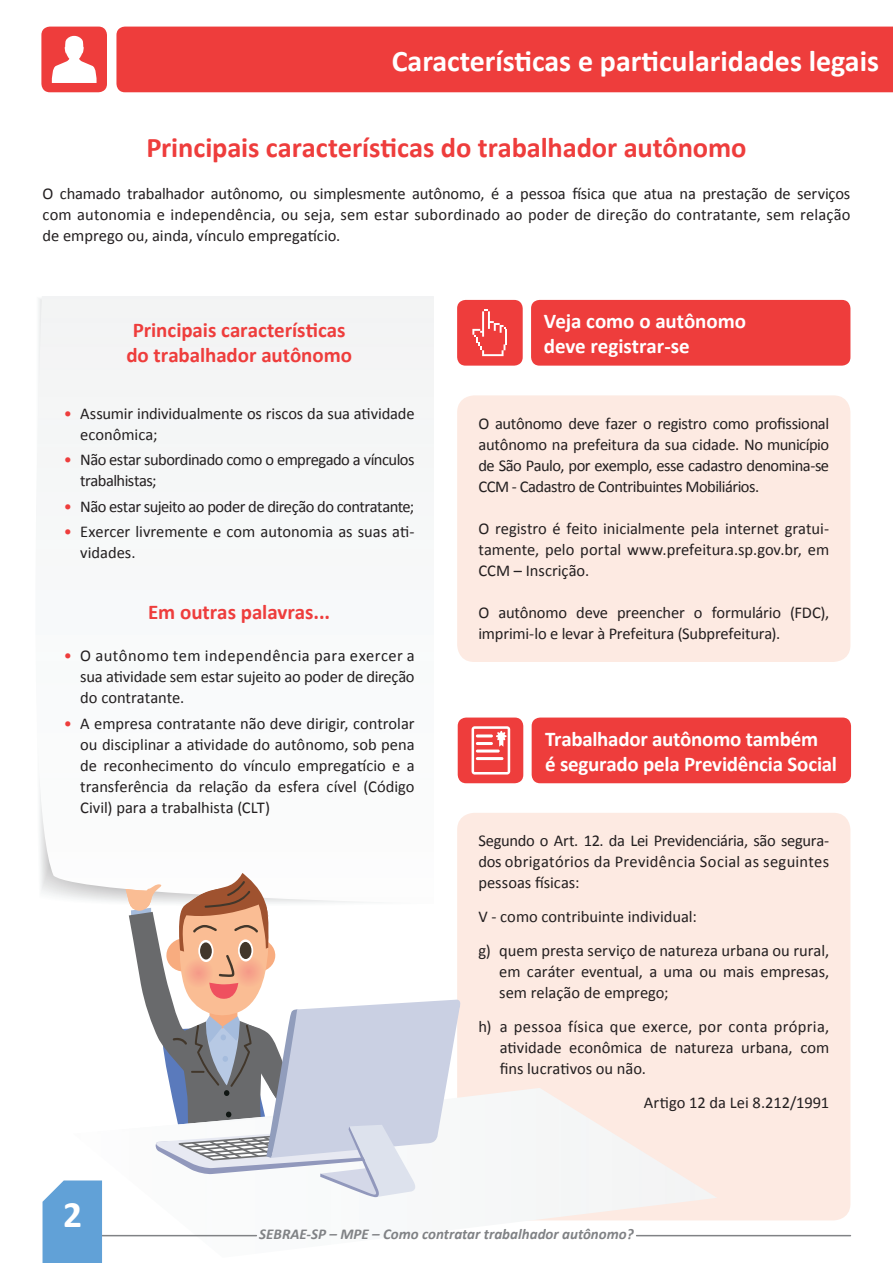
<style>
.page{position:relative;width:893px;height:1263px;background:#fff}
.page>*{position:absolute;margin:0;border:0;box-sizing:border-box;transform-origin:0 0}
.t1{font:700 37.35px "Calibri";color:#fff}
.t2{font:700 30px "Calibri";color:#fff}
.t3{font:700 28.5px "Calibri";letter-spacing:-.005em;color:#ee3d3c}
.t4{font:700 21px/25.5px "Calibri";letter-spacing:-.01em;color:#fff}
.t5{font:700 21px/25.5px "Calibri";letter-spacing:-.005em;color:#ee3d3c;text-align:center}
.t6{font:16.5px/21px "Calibri";letter-spacing:-.005em;color:#231f20;text-align:justify}
.t7{font:16.5px/21px "Calibri";letter-spacing:-.03em;color:#231f20}
.t8{font:italic 700 15px "Calibri";color:#808285}
.s1{color:#ee3d3c}
</style>
<div class="page">
<div style="left:116px;top:27px;width:777px;height:65px;background:#ee3d3c"></div>
<div style="left:457px;top:813px;width:393px;height:407px;background:#fdeae2;border-radius:17px"></div>
<div style="left:458px;top:717px;width:65px;height:66px;background:#ee3d3c;border-radius:9px"></div>
<div style="left:532px;top:717px;width:319px;height:66px;background:#ee3d3c;border-radius:9px"></div>
<svg style="left:472px;top:726px;width:38px;height:48px"></svg>
<hr style="left:476px;top:734px;width:17px;height:3px;background:#fff;border-radius:2px">
<hr style="left:476px;top:742px;width:17px;height:3px;background:#fff;border-radius:2px">
<hr style="left:476px;top:749px;width:24px;height:3px;background:#fff;border-radius:2px">
<hr style="left:476px;top:757px;width:27px;height:3px;background:#fff;border-radius:2px">
<div style="left:457px;top:395px;width:393px;height:267px;background:#fdeae2;border-radius:17px"></div>
<div style="left:41px;top:27px;width:66px;height:65px;background:#ee3d3c;border-radius:9px"></div>
<div style="left:457px;top:300px;width:66px;height:66px;background:#ee3d3c;border-radius:9px"></div>
<div style="left:531px;top:300px;width:319px;height:66px;background:#ee3d3c;border-radius:9px"></div>
<svg style="left:472px;top:309px;width:35px;height:47px"></svg>
<svg style="left:38px;top:296px;width:396px;height:597px"></svg>
<svg style="left:462px;top:1088px;width:255px;height:149px"></svg>
<svg style="left:52px;top:36px;width:45px;height:47px"></svg>
<hr style="left:637px;top:1235px;width:213px;height:1px;background:#808285">
<svg style="left:43px;top:860px;width:419px;height:403px"></svg>
<h2 class="t2" style="left:392px;top:42px;width:489px">Características e particularidades legais</h2>
<h3 class="t3" style="left:146px;top:130px;width:602px">Principais características do trabalhador autônomo</h3>
<p class="t6" style="left:43px;top:184px;width:809px">O chamado trabalhador autônomo, ou simplesmente autônomo, é a pessoa física que atua na prestação de serviços com autonomia e independência, ou seja, sem estar subordinado ao poder de direção do contratante, sem relação de emprego ou, ainda, vínculo empregatício.</p>
<p class="t5" style="left:126px;top:317px;width:227px">Principais características do trabalhador autônomo</p>
<p class="t6" style="left:80px;top:403px;width:336px;text-indent:-16px"><span class="s1">•</span> Assumir individualmente os riscos da sua atividade econômica;</p>
<p class="t7" style="left:80px;top:449px;width:336px;text-indent:-16px"><span class="s1">•</span> Não estar subordinado como o empregado a vínculos trabalhistas;</p>
<p class="t7" style="left:64px;top:496px;width:352px"><span class="s1">•</span> Não estar sujeito ao poder de direção do contratante;</p>
<p class="t6" style="left:80px;top:521px;width:336px;text-indent:-16px"><span class="s1">•</span> Exercer livremente e com autonomia as suas ati&shy;vidades.</p>
<p class="t5" style="left:148px;top:600px;width:183px">Em outras palavras...</p>
<p class="t6" style="left:80px;top:645px;width:336px;text-indent:-16px"><span class="s1">•</span> O autônomo tem independência para exercer a sua atividade sem estar sujeito ao poder de direção do contratante.</p>
<p class="t6" style="left:80px;top:713px;width:336px;text-indent:-16px"><span class="s1">•</span> A empresa contratante não deve dirigir, controlar ou disciplinar a atividade do autônomo, sob pena de reconhecimento do vínculo empregatício e a transferência da relação da esfera cível (Código Civil) para a trabalhista (CLT)</p>
<p class="t4" style="left:544px;top:308px;width:204px">Veja como o autônomo deve registrar-se</p>
<p class="t6" style="left:478px;top:413px;width:352px">O autônomo deve fazer o registro como profissional autônomo na prefeitura da sua cidade. No município de São Paulo, por exemplo, esse cadastro denomina-se CCM - Cadastro de Contribuintes Mobiliários.</p>
<p class="t6" style="left:478px;top:518px;width:352px">O registro é feito inicialmente pela internet gratui&shy;tamente, pelo portal www.prefeitura.sp.gov.br, em CCM – Inscrição.</p>
<p class="t6" style="left:478px;top:602px;width:352px">O autônomo deve preencher o formulário (FDC), imprimi-lo e levar à Prefeitura (Subprefeitura).</p>
<p class="t4" style="left:545px;top:726px;width:293px">Trabalhador autônomo também<br>é segurado pela Previdência Social</p>
<p class="t6" style="left:478px;top:830px;width:352px">Segundo o Art. 12. da Lei Previdenciária, são segura&shy;dos obrigatórios da Previdência Social as seguintes pessoas físicas:</p>
<p class="t6" style="left:478px;top:900px;width:352px;line-height:33.8px">V - como contribuinte individual:<br>g) quem presta serviço de natureza urbana ou rural,</p>
<p class="t6" style="left:499px;top:961px;width:331px">em caráter eventual, a uma ou mais empresas, sem relação de emprego;</p>
<p class="t6" style="left:500px;top:1016px;width:331px;text-indent:-21px">h) a pessoa física que exerce, por conta própria, atividade econômica de natureza urbana, com fins lucrativos ou não.</p>
<p class="t6" style="left:644px;top:1092px;width:187px">Artigo 12 da Lei 8.212/1991</p>
<h1 class="t1" style="left:63px;top:1191px;width:20px">2</h1>
<p class="t8" style="left:259px;top:1224px;width:376px">SEBRAE-SP – MPE – Como contratar trabalhador autônomo?</p>
</div>
